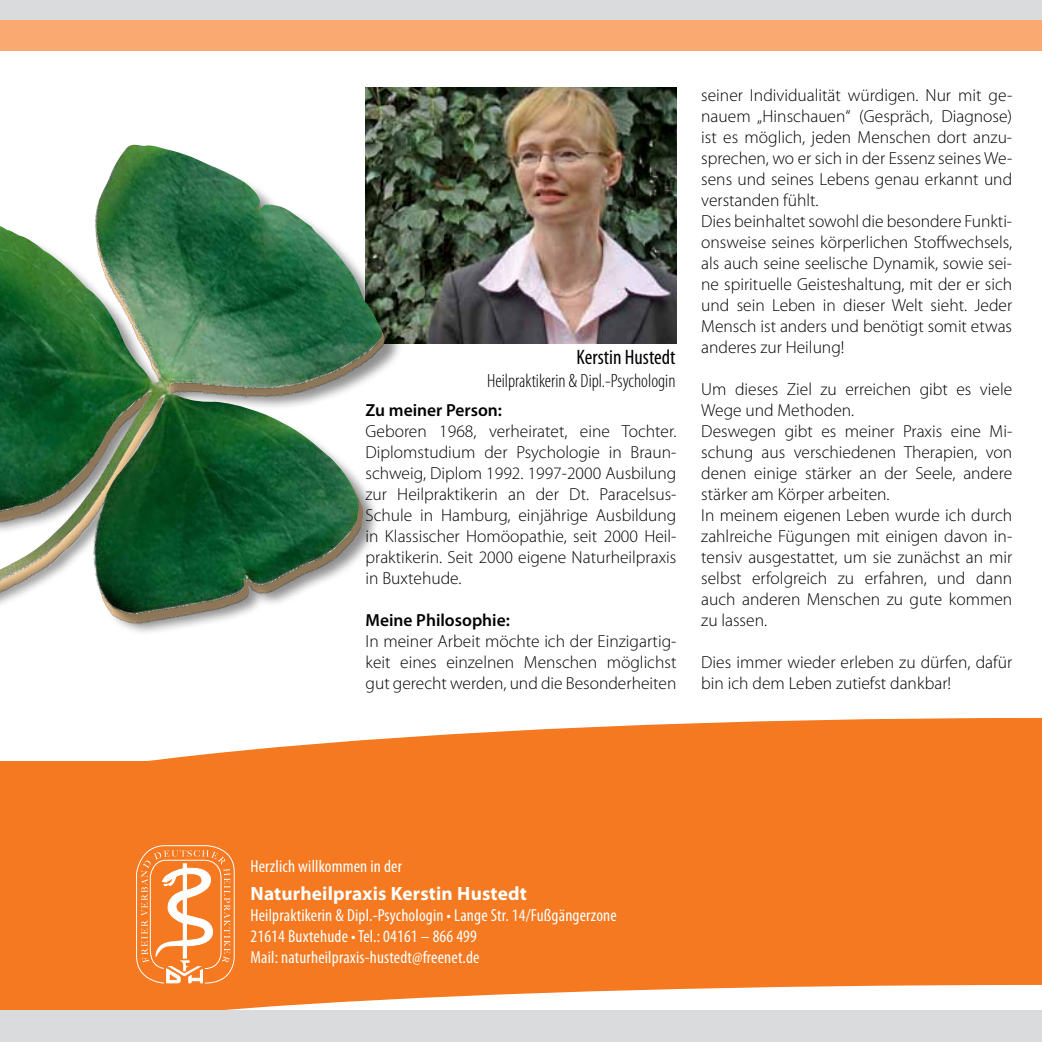
<style>
.page{position:relative;width:1042px;height:1042px;background:#fff}
.page>*{position:absolute;margin:0;border:0;box-sizing:border-box;transform-origin:0 0}
.t1{font:condensed 21px "Myriad Pro";color:#000}
.t2{font:300 condensed 19.25px "Myriad Pro";color:#000}
.t3{font:700 19.25px "Myriad Pro";letter-spacing:.01em;color:#fff}
.t4{font:300 17.5px/21px "Myriad Pro";color:#000}
.t5{font:condensed 17.5px/21px "Myriad Pro";letter-spacing:.01em;color:#fff}
.s1{font-weight:600}
</style>
<div class="page">
<img style="left:365px;top:87px;width:311px;height:256px">
<svg style="left:148px;top:718px;width:894px;height:43px;fill:#f47920"></svg>
<div style="left:0;top:761px;width:1042px;height:251px;background:#f47920"></div>
<div style="left:0;top:0;width:1042px;height:51px;background:#faaa71"></div>
<div style="left:0;top:0;width:1042px;height:19px;background:#dadbdc"></div>
<div style="left:0;top:148px;width:404px;height:545px;background:#000;opacity:.44"></div>
<img style="left:0;top:144px;width:387px;height:472px">
<svg style="left:136px;top:845px;width:99px;height:138px"></svg>
<svg style="left:225px;top:985px;width:817px;height:25px;fill:#fff"></svg>
<div style="left:0;top:1010px;width:1042px;height:32px;background:#dadbdc"></div>
<p class="t1" style="left:577px;top:345px;width:100px">Kerstin Hustedt</p>
<p class="t2" style="left:487px;top:370px;width:190px">Heilpraktikerin &amp; Dipl.-Psychologin</p>
<p class="t4" style="left:365px;top:400px;width:312px"><span class="s1">Zu meiner Person:<br></span>Geboren 1968, verheiratet, eine Tochter.<br>Diplomstudium der Psychologie in Braun&shy;schweig, Diplom 1992. 1997-2000 Ausbilung zur Heilpraktikerin an der Dt. Paracelsus-Schule in Hamburg, einjährige Ausbildung in Klassischer Homöopathie, seit 2000 Heil&shy;praktikerin. Seit 2000 eigene Naturheilpraxis in Buxtehude.</p>
<p class="t4" style="left:365px;top:610px;width:312px"><span class="s1">Meine Philosophie:<br></span>In meiner Arbeit möchte ich der Einzigartig&shy;keit eines einzelnen Menschen möglichst gut gerecht werden, und die Besonderheiten</p>
<p class="t4" style="left:701px;top:85px;width:312px">seiner Individualität würdigen. Nur mit ge&shy;nauem „Hinschauen“ (Gespräch, Diagnose) ist es möglich, jeden Menschen dort anzu&shy;sprechen, wo er sich in der Essenz seines We&shy;sens und seines Lebens genau erkannt und verstanden fühlt.<br>Dies beinhaltet sowohl die besondere Funkti&shy;onsweise seines körperlichen Stoffwechsels, als auch seine seelische Dynamik, sowie sei&shy;ne spirituelle Geisteshaltung, mit der er sich und sein Leben in dieser Welt sieht. Jeder Mensch ist anders und benötigt somit etwas anderes zur Heilung!</p>
<p class="t4" style="left:701px;top:379px;width:312px">Um dieses Ziel zu erreichen gibt es viele Wege und Methoden.<br>Deswegen gibt es meiner Praxis eine Mi&shy;schung aus verschiedenen Therapien, von denen einige stärker an der Seele, andere stärker am Körper arbeiten.<br>In meinem eigenen Leben wurde ich durch zahlreiche Fügungen mit einigen davon in&shy;tensiv ausgestattet, um sie zunächst an mir selbst erfolgreich zu erfahren, und dann auch anderen Menschen zu gute kommen zu lassen.</p>
<p class="t4" style="left:701px;top:652px;width:312px">Dies immer wieder erleben zu dürfen, dafür bin ich dem Leben zutiefst dankbar!</p>
<p class="t5" style="left:251px;top:855px;width:153px">Herzlich willkommen in der</p>
<p class="t3" style="left:251px;top:880px;width:278px">Naturheilpraxis Kerstin Hustedt</p>
<p class="t5" style="left:251px;top:904px;width:368px">Heilpraktikerin &amp; Dipl.-Psychologin • Lange Str. 14/Fußgängerzone<br>21614 Buxtehude • Tel.: 04161 – 866 499<br>Mail: naturheilpraxis-hustedt@freenet.de</p>
</div>
